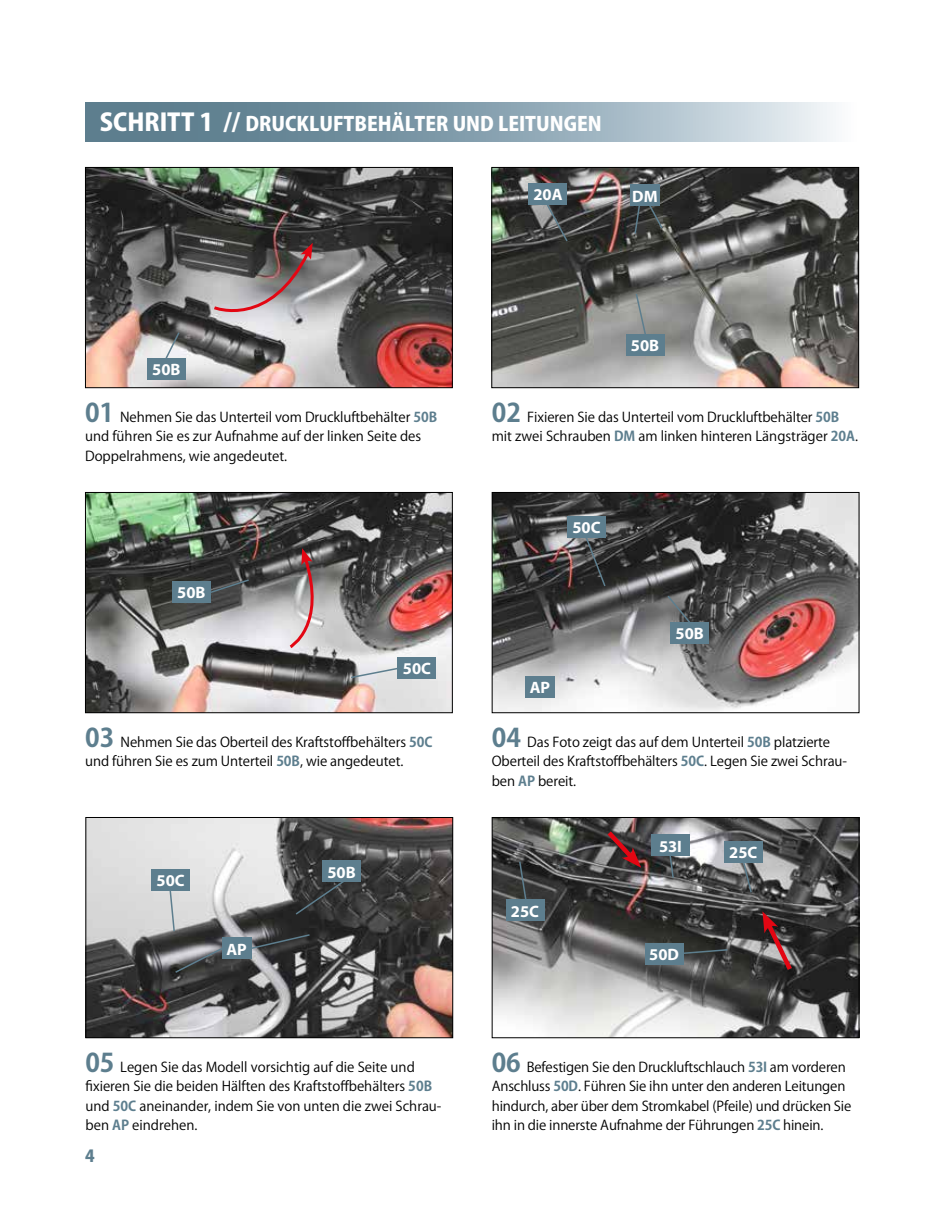
<style>
.page{position:relative;width:936px;height:1212px;background:#fff}
.page>*{position:absolute;margin:0;border:0;box-sizing:border-box;transform-origin:0 0}
.t1{font:800 19.5px "Koz Go Pro";color:#fff}
.t2{font:700 16.5px "Myriad Pro";color:#fff}
.t3{font:800 16.5px "Koz Go Pro";color:#5d7e8e}
.t4{font:13.5px/19.5px "Koz Go Pro";letter-spacing:-.005em;color:#000}
.s1{font-size:24px}
.s2{font-weight:700;font-size:25.5px;color:#5d7e8e}
.s3{font-weight:700;color:#5d7e8e}
</style>
<div class="page">
<img style="left:87px;top:169px;width:363px;height:217px">
<div style="left:85px;top:167px;width:367px;height:221px;border:1px solid #000"></div>
<img style="left:493px;top:169px;width:364px;height:217px">
<div style="left:491px;top:167px;width:368px;height:221px;border:1px solid #000"></div>
<img style="left:87px;top:494px;width:363px;height:217px">
<div style="left:85px;top:492px;width:367px;height:221px;border:1px solid #000"></div>
<img style="left:493px;top:494px;width:364px;height:217px">
<div style="left:491px;top:492px;width:368px;height:221px;border:1px solid #000"></div>
<img style="left:87px;top:819px;width:364px;height:217px">
<div style="left:85px;top:817px;width:368px;height:221px;border:1px solid #000"></div>
<img style="left:493px;top:819px;width:364px;height:217px">
<div style="left:491px;top:817px;width:368px;height:221px;border:1px solid #000"></div>
<svg style="left:85px;top:102px;width:751px;height:39px;background:#8ea6b3"></svg>
<svg style="left:157px;top:331px;width:24px;height:27px"></svg>
<div style="left:147px;top:358px;width:38px;height:21px;background:#5d7e8e"></div>
<svg style="left:211px;top:243px;width:102px;height:86px;background:#928788"></svg>
<svg style="left:539px;top:193px;width:30px;height:50px"></svg>
<div style="left:529px;top:184px;width:38px;height:21px;background:#5d7e8e"></div>
<svg style="left:349px;top:666px;width:54px;height:13px"></svg>
<div style="left:398px;top:657px;width:38px;height:21px;background:#5d7e8e"></div>
<svg style="left:666px;top:594px;width:29px;height:34px"></svg>
<div style="left:670px;top:622px;width:38px;height:21px;background:#5d7e8e"></div>
<svg style="left:683px;top:948px;width:46px;height:9px"></svg>
<div style="left:645px;top:943px;width:38px;height:21px;background:#5d7e8e"></div>
<svg style="left:518px;top:860px;width:11px;height:40px"></svg>
<div style="left:506px;top:900px;width:38px;height:21px;background:#5d7e8e"></div>
<svg style="left:634px;top:292px;width:16px;height:42px"></svg>
<div style="left:625px;top:334px;width:39px;height:22px;background:#5d7e8e"></div>
<svg style="left:189px;top:578px;width:61px;height:23px"></svg>
<div style="left:172px;top:581px;width:38px;height:22px;background:#5d7e8e"></div>
<svg style="left:294px;top:868px;width:68px;height:48px;background:#38393a"></svg>
<svg style="left:580px;top:526px;width:26px;height:62px"></svg>
<div style="left:567px;top:516px;width:38px;height:22px;background:#5d7e8e"></div>
<svg style="left:633px;top:196px;width:31px;height:39px"></svg>
<svg style="left:287px;top:548px;width:40px;height:102px;background:#ab989a"></svg>
<div style="left:630px;top:185px;width:30px;height:21px;background:#5d7e8e"></div>
<div style="left:525px;top:676px;width:29px;height:22px;background:#5d7e8e"></div>
<svg style="left:167px;top:890px;width:9px;height:43px"></svg>
<div style="left:151px;top:869px;width:39px;height:21px;background:#5d7e8e"></div>
<svg style="left:242px;top:933px;width:69px;height:19px"></svg>
<div style="left:222px;top:938px;width:29px;height:21px;background:#5d7e8e"></div>
<svg style="left:174px;top:946px;width:51px;height:28px"></svg>
<div style="left:322px;top:861px;width:38px;height:21px;background:#5d7e8e"></div>
<svg style="left:761px;top:911px;width:34px;height:64px;background:#5f3e40"></svg>
<svg style="left:738px;top:862px;width:15px;height:32px"></svg>
<div style="left:724px;top:841px;width:38px;height:21px;background:#5d7e8e"></div>
<svg style="left:667px;top:856px;width:7px;height:23px"></svg>
<div style="left:651px;top:835px;width:38px;height:21px;background:#5d7e8e"></div>
<svg style="left:602px;top:826px;width:39px;height:42px;background:#674345"></svg>
<h1 class="t1" style="left:100px;top:111px;width:503px"><span class="s1">SCHRITT 1 //</span> DRUCKLUFTBEHÄLTER UND LEITUNGEN</h1>
<p class="t2" style="left:533px;top:184px;width:31px">20A</p>
<p class="t2" style="left:632px;top:185px;width:27px">DM</p>
<p class="t2" style="left:152px;top:358px;width:30px">50B</p>
<p class="t2" style="left:630px;top:335px;width:30px">50B</p>
<p class="t4" style="left:85px;top:407px;width:353px"><span class="s2">01</span> Nehmen Sie das Unterteil vom Druckluftbehälter <span class="s3">50B </span>und führen Sie es zur Aufnahme auf der linken Seite des<br>Doppelrahmens, wie angedeutet.</p>
<p class="t4" style="left:491px;top:407px;width:366px"><span class="s2">02</span> Fixieren Sie das Unterteil vom Druckluftbehälter <span class="s3">50B </span>mit zwei Schrauben <span class="s3">DM</span> am linken hinteren Längsträger <span class="s3">20A</span>.</p>
<p class="t2" style="left:177px;top:582px;width:30px">50B</p>
<p class="t2" style="left:403px;top:657px;width:30px">50C</p>
<p class="t2" style="left:572px;top:517px;width:30px">50C</p>
<p class="t2" style="left:529px;top:677px;width:22px">AP</p>
<p class="t2" style="left:675px;top:623px;width:30px">50B</p>
<p class="t4" style="left:85px;top:732px;width:349px"><span class="s2">03</span> Nehmen Sie das Oberteil des Kraftstoffbehälters <span class="s3">50C </span>und führen Sie es zum Unterteil <span class="s3">50B</span>, wie angedeutet.</p>
<p class="t4" style="left:491px;top:732px;width:357px"><span class="s2">04</span> Das Foto zeigt das auf dem Unterteil <span class="s3">50B</span> platzierte<br>Oberteil des Kraftstoffbehälters <span class="s3">50C</span>. Legen Sie zwei Schrau&shy;ben <span class="s3">AP</span> bereit.</p>
<p class="t2" style="left:156px;top:869px;width:30px">50C</p>
<p class="t2" style="left:226px;top:938px;width:22px">AP</p>
<p class="t2" style="left:327px;top:861px;width:30px">50B</p>
<p class="t2" style="left:511px;top:900px;width:30px">25C</p>
<p class="t2" style="left:659px;top:835px;width:25px">53I</p>
<p class="t2" style="left:649px;top:943px;width:31px">50D</p>
<p class="t2" style="left:729px;top:842px;width:30px">25C</p>
<p class="t4" style="left:85px;top:1057px;width:357px"><span class="s2">05</span> Legen Sie das Modell vorsichtig auf die Seite und fixieren Sie die beiden Hälften des Kraftstoffbehälters <span class="s3">50B </span>und <span class="s3">50C</span> aneinander, indem Sie von unten die zwei Schrau&shy;ben <span class="s3">AP</span> eindrehen.</p>
<p class="t4" style="left:491px;top:1057px;width:361px"><span class="s2">06</span> Befestigen Sie den Druckluftschlauch <span class="s3">53I</span> am vorderen Anschluss <span class="s3">50D</span>. Führen Sie ihn unter den anderen Leitungen hindurch, aber über dem Stromkabel (Pfeile) und drücken Sie ihn in die innerste Aufnahme der Führungen <span class="s3">25C</span> hinein.</p>
<p class="t3" style="left:85px;top:1145px;width:11px">4</p>
</div>
